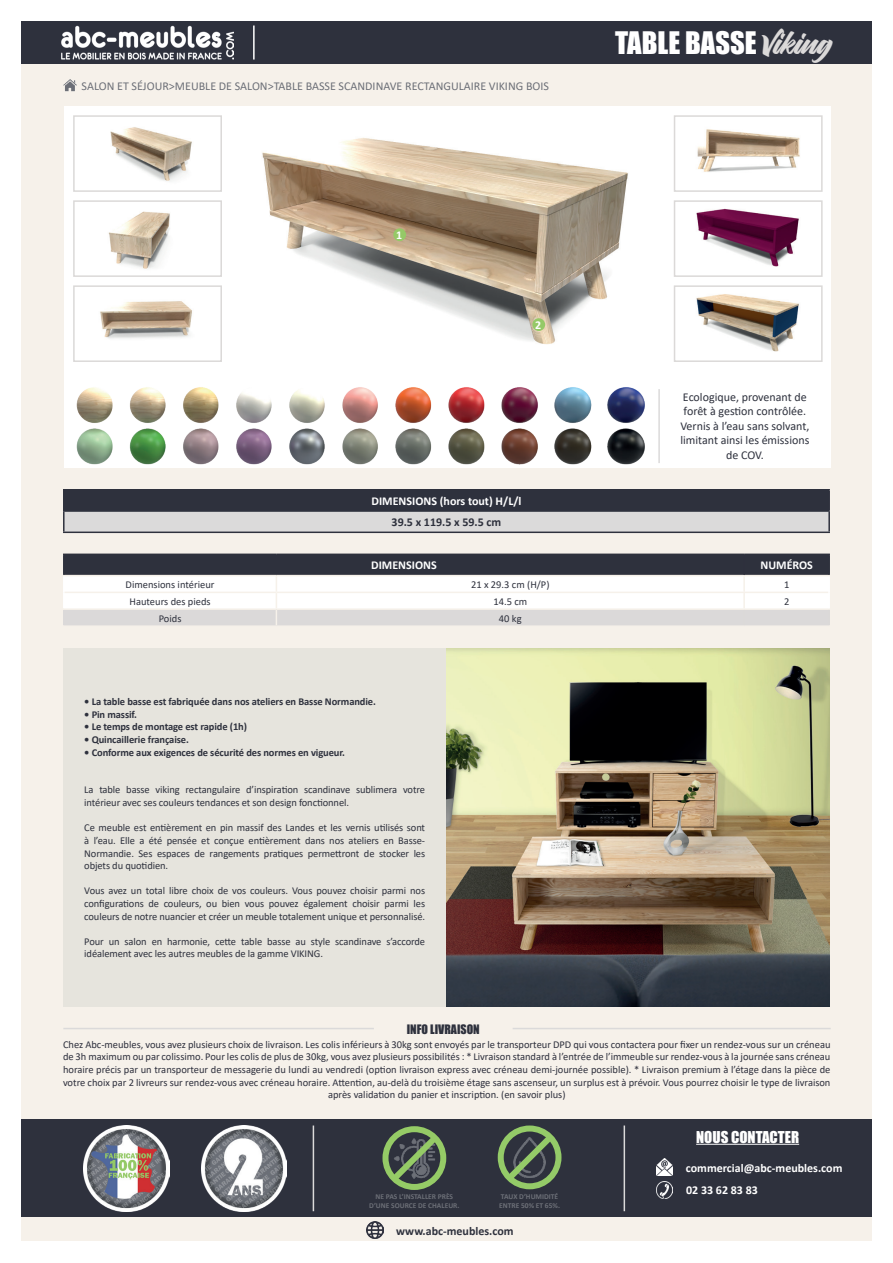
<style>
.page{position:relative;width:893px;height:1263px;background:#fff}
.page>*{position:absolute;margin:0;border:0;box-sizing:border-box;transform-origin:0 0}
.t1{font:28.5px "Impact";color:#fff}
.t2{font:15px "Impact";color:#fff}
.t3{font:12px/14.4px "Calibri";color:#2e313d;text-align:center}
.t4{font:700 12px/22.5px "Calibri";color:#fff}
.t5{font:12px "Calibri";color:#6c6f77}
.t6{font:700 12px "Calibri";color:#2e313d}
.t7{font:12px "Impact";color:#2e313d}
.t8{font:10.5px/12.6px "Calibri";letter-spacing:-.01em;color:#2e313d}
.t9{font:10.5px/12.6px "Calibri";color:#2e303d;text-align:center}
.t10{font:700 10.5px "Calibri";letter-spacing:-.01em;color:#2e313d}
.t11{font:700 7.5px/9px "Calibri";color:#6c6f77;text-align:center}
.t12{font:700 7.5px/9px "Calibri";color:#6d7078}
.s1{font-family:"Dillanda Caligraphy Script Demo";color:#dbd9d9}
</style>
<div class="page">
<div style="left:21px;top:63px;width:851px;height:1178px;background:#f6f1ea"></div>
<div style="left:21px;top:21px;width:851px;height:43px;background:#2e313d"></div>
<img style="left:62px;top:25px;width:172px;height:35px">
<hr style="left:253px;top:26px;width:2px;height:34px;background:#fff">
<svg style="left:64px;top:79px;width:13px;height:12px"></svg>
<div style="left:21px;top:1119px;width:851px;height:98px;background:#2e313d"></div>
<div style="left:64px;top:106px;width:767px;height:277px;background:#fff"></div>
<hr style="left:63px;top:1028px;width:311px;height:1px;background:#dbdada">
<hr style="left:513px;top:1028px;width:318px;height:1px;background:#dbdada">
<div style="left:63px;top:648px;width:383px;height:358px;background:#e6e4dd"></div>
<img style="left:84px;top:1125px;width:85px;height:86px">
<img style="left:201px;top:1125px;width:86px;height:86px">
<img style="left:657px;top:1159px;width:15px;height:17px">
<img style="left:656px;top:1181px;width:17px;height:17px">
<hr style="left:624px;top:1125px;width:1px;height:86px;background:#dbdada">
<hr style="left:696px;top:1144px;width:103px;height:1px;background:#fff">
<div style="left:382px;top:1126px;width:64px;height:64px;border:6px solid #95cb66;border-radius:50%"></div>
<svg style="left:385px;top:1128px;width:60px;height:60px"></svg>
<div style="left:498px;top:1125px;width:63px;height:64px;border:6px solid #94cb68;border-radius:50%"></div>
<svg style="left:500px;top:1128px;width:59px;height:60px"></svg>
<hr style="left:313px;top:1125px;width:1px;height:86px;background:#dbdada">
<img style="left:262px;top:138px;width:366px;height:207px">
<img style="left:366px;top:1221px;width:17px;height:17px">
<img style="left:697px;top:129px;width:103px;height:43px">
<div style="left:674px;top:115px;width:149px;height:77px;border:2px solid #dbd9d8"></div>
<img style="left:696px;top:208px;width:103px;height:59px">
<div style="left:674px;top:200px;width:149px;height:77px;border:2px solid #dbd9d8"></div>
<img style="left:696px;top:294px;width:103px;height:58px">
<div style="left:674px;top:285px;width:149px;height:77px;border:2px solid #dbd9d8"></div>
<img style="left:110px;top:127px;width:82px;height:54px">
<div style="left:73px;top:115px;width:149px;height:77px;border:2px solid #dbd9d8"></div>
<img style="left:108px;top:211px;width:62px;height:58px">
<div style="left:73px;top:200px;width:149px;height:77px;border:2px solid #dbd9d8"></div>
<img style="left:100px;top:301px;width:92px;height:38px">
<div style="left:73px;top:285px;width:149px;height:77px;border:2px solid #dbd9d8"></div>
<svg style="left:63px;top:554px;width:767px;height:72px;background:#bababd"></svg>
<hr style="left:828px;top:555px;width:2px;height:20px;background:#2e313d">
<hr style="left:743px;top:555px;width:2px;height:20px;background:#2e303d">
<div style="left:64px;top:490px;width:765px;height:21px;background:#2e313d"></div>
<div style="left:64px;top:511px;width:765px;height:21px;background:#dbdada"></div>
<hr style="left:63px;top:489px;width:767px;height:1px;background:#2e313d">
<hr style="left:63px;top:490px;width:2px;height:20px;background:#2e313d">
<hr style="left:828px;top:490px;width:2px;height:20px;background:#2e313d">
<hr style="left:63px;top:510px;width:767px;height:2px;background:#2e313d">
<svg style="left:63px;top:512px;width:2px;height:19px"></svg>
<svg style="left:828px;top:512px;width:2px;height:19px"></svg>
<hr style="left:63px;top:531px;width:767px;height:2px;background:#2e313d">
<img style="left:447px;top:648px;width:383px;height:358px">
<div style="left:532px;top:318px;width:13px;height:13px;background:#95c967;border-radius:50%"></div>
<div style="left:64px;top:383px;width:767px;height:85px;background:#fff"></div>
<img style="left:76px;top:387px;width:569px;height:78px">
<hr style="left:658px;top:389px;width:2px;height:74px;background:#dbdada">
<div style="left:393px;top:228px;width:13px;height:13px;background:#95c967;border-radius:50%"></div>
<p class="t5" style="left:82px;top:77px;width:469px">SALON ET SÉJOUR&gt;MEUBLE DE SALON&gt;TABLE BASSE SCANDINAVE RECTANGULAIRE VIKING BOIS</p>
<p class="t4" style="left:396px;top:223px;width:8px">1</p>
<p class="t4" style="left:535px;top:313px;width:8px">2</p>
<p class="t4" style="left:371px;top:489px;width:152px">DIMENSIONS (hors tout) H/L/l</p>
<p class="t6" style="left:392px;top:514px;width:111px">39.5 x 119.5 x 59.5 cm</p>
<h1 class="t1" style="left:615px;top:20px;width:217px">TABLE BASSE <span class="s1">Viking</span></h1>
<p class="t3" style="left:680px;top:389px;width:131px">Ecologique, provenant de forêt à gestion contrôlée.<br>Vernis à l’eau sans solvant, limitant ainsi les émissions de COV.</p>
<p class="t4" style="left:371px;top:554px;width:67px">DIMENSIONS</p>
<p class="t4" style="left:760px;top:554px;width:54px">NUMÉROS</p>
<p class="t8" style="left:126px;top:578px;width:90px">Dimensions intérieur</p>
<p class="t8" style="left:471px;top:578px;width:80px">21 x 29.3 cm (H/P)</p>
<p class="t8" style="left:784px;top:578px;width:7px">1</p>
<p class="t8" style="left:129px;top:595px;width:83px">Hauteurs des pieds</p>
<p class="t8" style="left:493px;top:595px;width:35px">14.5 cm</p>
<p class="t8" style="left:784px;top:595px;width:7px">2</p>
<p class="t8" style="left:159px;top:611px;width:24px">Poids</p>
<p class="t8" style="left:499px;top:611px;width:24px">40 kg</p>
<p class="t10" style="left:84px;top:694px;width:293px">• La table basse est fabriquée dans nos ateliers en Basse Normandie.</p>
<p class="t10" style="left:84px;top:707px;width:54px">• Pin massif.</p>
<p class="t10" style="left:84px;top:719px;width:164px">• Le temps de montage est rapide (1h)</p>
<p class="t10" style="left:84px;top:732px;width:106px">• Quincaillerie française.</p>
<p class="t10" style="left:84px;top:745px;width:262px">• Conforme aux exigences de sécurité des normes en vigueur.</p>
<p class="t8" style="left:84px;top:783px;width:342px">La table basse viking rectangulaire d’inspiration scandinave sublimera votre intérieur avec ses couleurs tendances et son design fonctionnel.</p>
<p class="t8" style="left:84px;top:821px;width:342px;text-align:justify">Ce meuble est entièrement en pin massif des Landes et les vernis utilisés sont à l’eau. Elle a été pensée et conçue entièrement dans nos ateliers en Basse-Normandie. Ses espaces de rangements pratiques permettront de stocker les objets du quotidien.</p>
<p class="t8" style="left:84px;top:884px;width:342px;text-align:justify">Vous avez un total libre choix de vos couleurs. Vous pouvez choisir parmi nos configurations de couleurs, ou bien vous pouvez également choisir parmi les couleurs de notre nuancier et créer un meuble totalement unique et personnalisé.</p>
<p class="t8" style="left:84px;top:935px;width:342px">Pour un salon en harmonie, cette table basse au style scandinave s’accorde idéalement avec les autres meubles de la gamme VIKING.</p>
<p class="t7" style="left:407px;top:1020px;width:74px">INFO LIVRAISON</p>
<p class="t9" style="left:63px;top:1038px;width:769px">Chez Abc-meubles, vous avez plusieurs choix de livraison. Les colis inférieurs à 30kg sont envoyés par le transporteur DPD qui vous contactera pour fixer un rendez-vous sur un créneau de 3h maximum ou par colissimo. Pour les colis de plus de 30kg, vous avez plusieurs possibilités : * Livraison standard à l’entrée de l’immeuble sur rendez-vous à la journée sans créneau horaire précis par un transporteur de messagerie du lundi au vendredi (option livraison express avec créneau demi-journée possible). * Livraison premium à l’étage dans la pièce de votre choix par 2 livreurs sur rendez-vous avec créneau horaire. Attention, au-delà du troisième étage sans ascenseur, un surplus est à prévoir. Vous pourrez choisir le type de livraison après validation du panier et inscription. (en savoir plus)</p>
<p class="t12" style="left:499px;top:1192px;width:62px">TAUX D’HUMIDITÉ<br>ENTRE 50% ET 65%.</p>
<p class="t11" style="left:369px;top:1192px;width:92px">NE PAS L’INSTALLER PRÈS<br>D’UNE SOURCE DE CHALEUR.</p>
<p class="t6" style="left:396px;top:1222px;width:119px">www.abc-meubles.com</p>
<h2 class="t2" style="left:696px;top:1125px;width:105px">NOUS CONTACTER</h2>
<p class="t4" style="left:686px;top:1156px;width:158px">commercial@abc-meubles.com<br>02 33 62 83 83</p>
</div>
